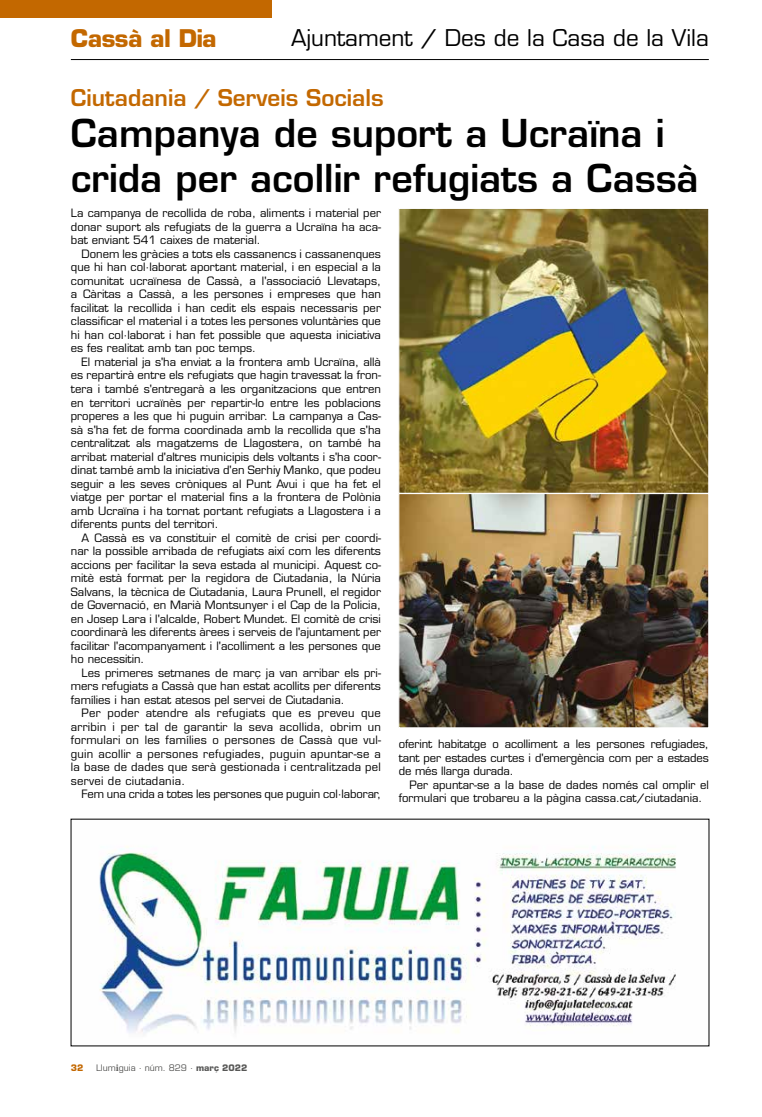
<style>
.page{position:relative;width:762px;height:1117px;background:#fff}
.page>*{position:absolute;margin:0;border:0;box-sizing:border-box;transform-origin:0 0}
.t1{font:600 37.5px/45px "Eurostile LT Std";color:#000}
.t2{font:700 23.75px "Eurostile LT Std";letter-spacing:-.02em;color:#c36800}
.t3{font:22.5px "Eurostile LT Std";color:#000}
.t4{font:600 22.5px "Eurostile LT Std";color:#c36800}
.t5{font:11.25px/13.5px "Eurostile LT Std";color:#000;text-align:justify}
.t6{font:8.75px "Eurostile LT Std";color:#575756}
.t7{font:700 8.75px "Eurostile LT Std";color:#c36800}
.s1{font-family:"Minion Pro";font-weight:700;font-size:10px}
.s2{font-weight:700}
</style>
<div class="page">
<hr style="left:71px;top:59px;width:192px;height:1px;background:#000">
<hr style="left:263px;top:59px;width:446px;height:1px;background:#000">
<div style="left:0;top:0;width:272px;height:18px;background:#c36800"></div>
<img style="left:400px;top:210px;width:307px;height:516px">
<div style="left:398px;top:492px;width:311px;height:236px;border:1px solid #fff"></div>
<img style="left:99px;top:846px;width:577px;height:188px">
<h2 class="t2" style="left:71px;top:24px;width:147px">Cassà al Dia</h2>
<h3 class="t3" style="left:291px;top:24px;width:419px">Ajuntament / Des de la Casa de la Vila</h3>
<h3 class="t4" style="left:71px;top:83px;width:314px">Ciutadania / Serveis Socials</h3>
<h1 class="t1" style="left:71px;top:110px;width:629px">Campanya de suport a Ucraïna i crida per acollir refugiats a Cassà</h1>
<p class="t5" style="left:71px;top:206px;width:312px">La campanya de recollida de roba, aliments i material per donar suport als refugiats de la guerra a Ucraïna ha aca&shy;bat enviant 541 caixes de material.</p>
<p class="t5" style="left:71px;top:247px;width:312px;text-indent:11px">Donem les gràcies a tots els cassanencs i cassanenques que hi han col·laborat aportant material, i en especial a la comunitat ucraïnesa de Cassà, a l'associació Llevataps, a Càritas a Cassà, a les persones i empreses que han facilitat la recollida i han cedit els espais necessaris per classificar el material i a totes les persones voluntàries que hi han col·laborat i han fet possible que aquesta iniciativa es fes realitat amb tan poc temps.</p>
<p class="t5" style="left:71px;top:355px;width:312px;text-indent:11px">El material ja s'ha enviat a la frontera amb Ucraïna, allà es repartirà entre els refugiats que hagin travessat la fron&shy;tera i també s'entregarà a les organitzacions que entren en territori ucraïnès per repartir-lo entre les poblacions properes a les que hi puguin arribar. La campanya a Cas&shy;sà s'ha fet de forma coordinada amb la recollida que s'ha centralitzat als magatzems de Llagostera, on també ha arribat material d'altres municipis dels voltants i s'ha coor&shy;dinat també amb la iniciativa d'en Serhiy Manko, que podeu seguir a les seves cròniques al Punt Avui i que ha fet el viatge per portar el material fins a la frontera de Polònia amb Ucraïna i ha tornat portant refugiats a Llagostera i a diferents punts del territori.</p>
<p class="t5" style="left:71px;top:530px;width:312px;text-indent:11px">A Cassà es va constituir el comitè de crisi per coordi&shy;nar la possible arribada de refugiats així com les diferents accions per facilitar la seva estada al municipi. Aquest co&shy;mitè està format per la regidora de Ciutadania, la Núria Salvans, la tècnica de Ciutadania, Laura Prunell, el regidor de Governació, en Marià Montsunyer i el Cap de la Policia, en Josep Lara i l'alcalde, Robert Mundet. El comitè de crisi coordinarà les diferents àrees i serveis de l'ajuntament per facilitar l'acompanyament i l'acolliment a les persones que ho necessitin.</p>
<p class="t5" style="left:71px;top:665px;width:312px;text-indent:11px">Les primeres setmanes de març ja van arribar els pri&shy;mers refugiats a Cassà que han estat acollits per diferents famílies i han estat atesos pel servei de Ciutadania.</p>
<p class="t5" style="left:71px;top:706px;width:312px;text-indent:11px">Per poder atendre als refugiats que es preveu que arribin i per tal de garantir la seva acollida, obrim un formulari on les famílies o persones de Cassà que vul&shy;guin acollir a persones refugiades, puguin apuntar-se a la base de dades que serà gestionada i centralitzada pel servei de ciutadania.</p>
<p class="t5" style="left:81px;top:787px;width:301px">Fem una crida a totes les persones que puguin col·laborar,</p>
<p class="t5" style="left:399px;top:737px;width:312px">oferint habitatge o acolliment a les persones refugiades, tant per estades curtes i d'emergència com per a estades de més llarga durada.</p>
<p class="t5" style="left:399px;top:777px;width:312px;text-indent:11px">Per apuntar-se a la base de dades només cal omplir el formulari que trobareu a la pàgina cassa.cat/ciutadania.</p>
<p class="t7" style="left:71px;top:1062px;width:14px">32</p>
<p class="t6" style="left:96px;top:1062px;width:153px">Llum<span class="s1">i</span>guia · núm. 829 · <span class="s2">març 2022</span></p>
</div>
